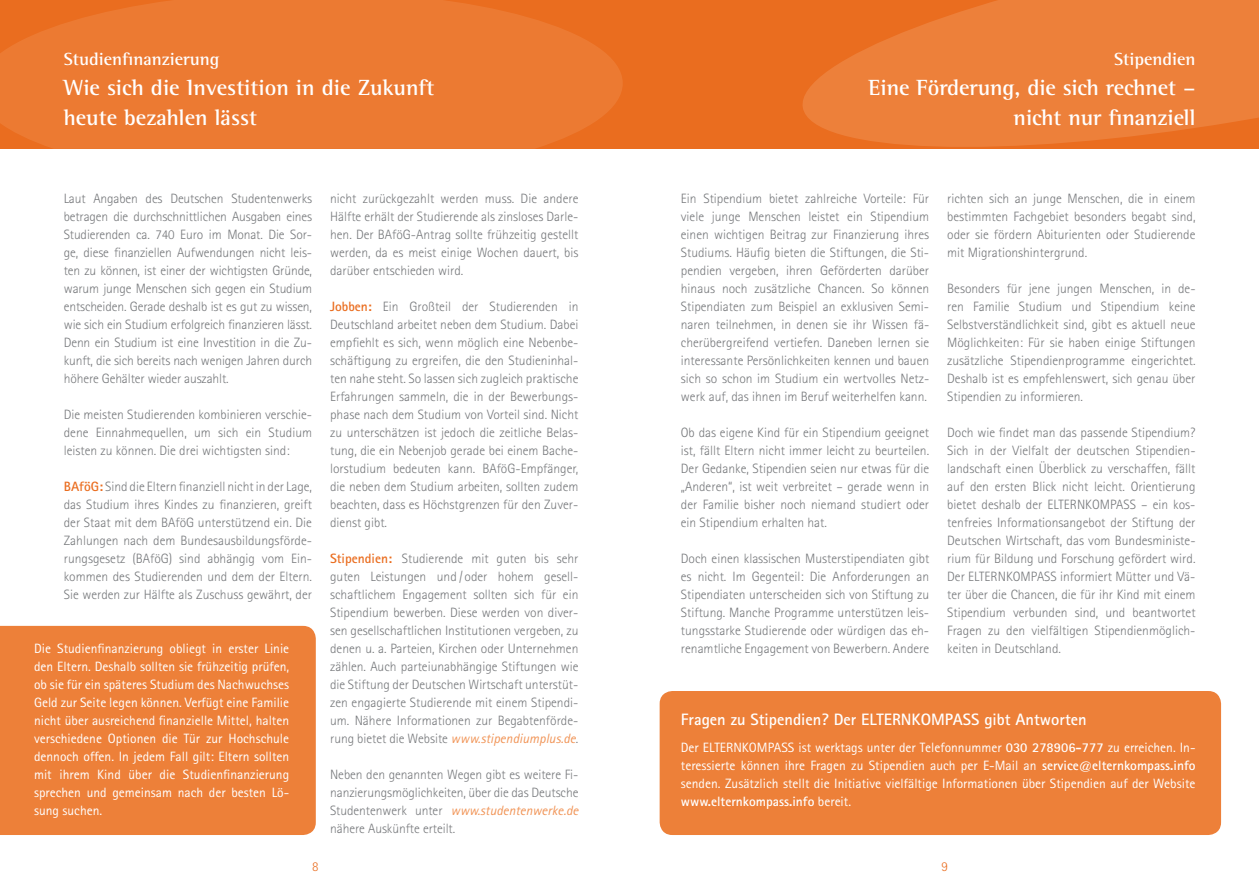
<style>
.page{position:relative;width:1259px;height:893px;background:#fff}
.page>*{position:absolute;margin:0;border:0;box-sizing:border-box;transform-origin:0 0}
.t1{font:700 22.5px/30px "Rotis Semi Serif";color:#fff}
.t2{font:700 18px "Rotis Semi Serif";color:#fff}
.t3{font:700 16.5px "Rotis Sans Serif";color:#fff}
.t4{font:300 13.5px/18px "Rotis Sans Serif";color:#76787b;text-align:justify}
.t5{font:13.5px/18px "Rotis Sans Serif";color:#fff;text-align:justify}
.t6{font:300 13.5px "Rotis Sans Serif";color:#ea6d1f}
.s1{font-weight:700;color:#ea6d1f}
.s2{font-weight:400;font-style:italic;color:#f19558}
.s3{font-weight:700}
</style>
<div class="page">
<div style="left:0;top:626px;width:316px;height:209px;background:#ed8039"></div>
<div style="left:630px;top:0;width:629px;height:149px;background:#ea6d1f"></div>
<hr style="left:629px;top:0;width:1px;height:149px;background:#ea6d1f">
<svg style="left:0;top:0;width:623px;height:149px;background:#eb782f"></svg>
<svg style="left:802px;top:0;width:457px;height:147px;fill:#ed803a"></svg>
<div style="left:659px;top:691px;width:562px;height:144px;background:#ed8039;border-radius:13px"></div>
<h2 class="t2" style="left:64px;top:48px;width:157px">Studienfinanzierung</h2>
<h1 class="t1" style="left:64px;top:72px;width:372px">Wie sich die Investition in die Zukunft heute bezahlen lässt</h1>
<p class="t4" style="left:64px;top:189px;width:250px">Laut Angaben des Deutschen Studentenwerks betragen die durchschnittlichen Ausgaben eines Studierenden ca. 740 Euro im Monat. Die Sor&shy;ge, diese finanziellen Aufwendungen nicht leis&shy;ten zu können, ist einer der wichtigsten Gründe, warum junge Menschen sich gegen ein Studium entscheiden. Gerade deshalb ist es gut zu wissen, wie sich ein Studium erfolgreich finanzieren lässt.<br>Denn ein Studium ist eine Investition in die Zu&shy;kunft, die sich bereits nach wenigen Jahren durch höhere Gehälter wieder auszahlt.</p>
<p class="t4" style="left:64px;top:405px;width:250px">Die meisten Studierenden kombinieren verschie&shy;dene Einnahmequellen, um sich ein Studium leisten zu können. Die drei wichtigsten sind:</p>
<p class="t4" style="left:64px;top:477px;width:250px"><span class="s1">BAföG:</span> Sind die Eltern finanziell nicht in der Lage, das Studium ihres Kindes zu finanzieren, greift der Staat mit dem BAföG unterstützend ein. Die Zahlungen nach dem Bundesausbildungsförde&shy;rungsgesetz (BAföG) sind abhängig vom Ein&shy;kommen des Studierenden und dem der Eltern.<br>Sie werden zur Hälfte als Zuschuss gewährt, der</p>
<p class="t5" style="left:34px;top:639px;width:257px">Die Studienfinanzierung obliegt in erster Linie den Eltern. Deshalb sollten sie frühzeitig prüfen, ob sie für ein späteres Studium des Nachwuchses Geld zur Seite legen können. Verfügt eine Familie nicht über ausreichend finanzielle Mittel, halten verschiedene Optionen die Tür zur Hochschule dennoch offen. In jedem Fall gilt: Eltern sollten mit ihrem Kind über die Studienfinanzierung sprechen und gemeinsam nach der besten Lö&shy;sung suchen.</p>
<p class="t4" style="left:330px;top:189px;width:250px">nicht zurückgezahlt werden muss. Die andere Hälfte erhält der Studierende als zinsloses Darle&shy;hen. Der BAföG-Antrag sollte frühzeitig gestellt werden, da es meist einige Wochen dauert, bis darüber entschieden wird.</p>
<p class="t4" style="left:330px;top:297px;width:250px"><span class="s1">Jobben:</span> Ein Großteil der Studierenden in Deutschland arbeitet neben dem Studium. Dabei empfiehlt es sich, wenn möglich eine Nebenbe&shy;schäftigung zu ergreifen, die den Studieninhal&shy;ten nahe steht. So lassen sich zugleich praktische Erfahrungen sammeln, die in der Bewerbungs&shy;phase nach dem Studium von Vorteil sind. Nicht zu unterschätzen ist jedoch die zeitliche Belas&shy;tung, die ein Nebenjob gerade bei einem Bache&shy;lorstudium bedeuten kann. BAföG-Empfänger, die neben dem Studium arbeiten, sollten zudem beachten, dass es Höchstgrenzen für den Zuver&shy;dienst gibt.</p>
<p class="t4" style="left:330px;top:549px;width:250px"><span class="s1">Stipendien:</span> Studierende mit guten bis sehr guten Leistungen und / oder hohem gesell&shy;schaftlichem Engagement sollten sich für ein Stipendium bewerben. Diese werden von diver&shy;sen gesellschaftlichen Institutionen vergeben, zu denen u. a. Parteien, Kirchen oder Unternehmen zählen. Auch parteiunabhängige Stiftungen wie die Stiftung der Deutschen Wirtschaft unterstüt&shy;zen engagierte Studierende mit einem Stipendi&shy;um. Nähere Informationen zur Begabtenförde&shy;rung bietet die Website <span class="s2">www.stipendiumplus.de</span>.</p>
<p class="t4" style="left:330px;top:765px;width:250px">Neben den genannten Wegen gibt es weitere Fi&shy;nanzierungsmöglichkeiten, über die das Deutsche Studentenwerk unter <span class="s2">www.studentenwerke.de </span>nähere Auskünfte erteilt.</p>
<h2 class="t2" style="left:1114px;top:48px;width:83px">Stipendien</h2>
<h1 class="t1" style="left:868px;top:72px;width:328px;text-align:right">Eine Förderung, die sich rechnet – nicht nur finanziell</h1>
<p class="t4" style="left:681px;top:189px;width:250px">Ein Stipendium bietet zahlreiche Vorteile: Für viele junge Menschen leistet ein Stipendium einen wichtigen Beitrag zur Finanzierung ihres Studiums. Häufig bieten die Stiftungen, die Sti&shy;pendien vergeben, ihren Geförderten darüber hinaus noch zusätzliche Chancen. So können Stipendiaten zum Beispiel an exklusiven Semi&shy;naren teilnehmen, in denen sie ihr Wissen fä&shy;cherübergreifend vertiefen. Daneben lernen sie interessante Persönlichkeiten kennen und bauen sich so schon im Studium ein wertvolles Netz&shy;werk auf, das ihnen im Beruf weiterhelfen kann.</p>
<p class="t4" style="left:681px;top:423px;width:250px">Ob das eigene Kind für ein Stipendium geeignet ist, fällt Eltern nicht immer leicht zu beurteilen.<br>Der Gedanke, Stipendien seien nur etwas für die „Anderen“, ist weit verbreitet – gerade wenn in der Familie bisher noch niemand studiert oder ein Stipendium erhalten hat.</p>
<p class="t4" style="left:681px;top:549px;width:250px">Doch einen klassischen Musterstipendiaten gibt es nicht. Im Gegenteil: Die Anforderungen an Stipendiaten unterscheiden sich von Stiftung zu Stiftung. Manche Programme unterstützen leis&shy;tungsstarke Studierende oder würdigen das eh&shy;renamtliche Engagement von Bewerbern. Andere</p>
<p class="t4" style="left:947px;top:189px;width:250px">richten sich an junge Menschen, die in einem bestimmten Fachgebiet besonders begabt sind, oder sie fördern Abiturienten oder Studierende mit Migrationshintergrund.</p>
<p class="t4" style="left:947px;top:279px;width:250px">Besonders für jene jungen Menschen, in de&shy;ren Familie Studium und Stipendium keine Selbstverständlichkeit sind, gibt es aktuell neue Möglichkeiten: Für sie haben einige Stiftungen zusätzliche Stipendienprogramme eingerichtet.<br>Deshalb ist es empfehlenswert, sich genau über Stipendien zu informieren.</p>
<p class="t4" style="left:947px;top:423px;width:250px">Doch wie findet man das passende Stipendium?<br>Sich in der Vielfalt der deutschen Stipendien&shy;landschaft einen Überblick zu verschaffen, fällt auf den ersten Blick nicht leicht. Orientierung bietet deshalb der ELTERNKOMPASS – ein kos&shy;tenfreies Informationsangebot der Stiftung der Deutschen Wirtschaft, das vom Bundesministe&shy;rium für Bildung und Forschung gefördert wird.<br>Der ELTERNKOMPASS informiert Mütter und Vä&shy;ter über die Chancen, die für ihr Kind mit einem Stipendium verbunden sind, und beantwortet Fragen zu den vielfältigen Stipendienmöglich&shy;keiten in Deutschland.</p>
<p class="t3" style="left:681px;top:709px;width:407px">Fragen zu Stipendien? Der ELTERNKOMPASS gibt Antworten</p>
<p class="t5" style="left:681px;top:738px;width:516px">Der ELTERNKOMPASS ist werktags unter der Telefonnummer <span class="s3">030 278906-777</span> zu erreichen. In&shy;teressierte können ihre Fragen zu Stipendien auch per E-Mail an <span class="s3">service@elternkompass.info </span>senden. Zusätzlich stellt die Initiative vielfältige Informationen über Stipendien auf der Website <span class="s3">www.elternkompass.info</span> bereit.</p>
<p class="t6" style="left:312px;top:859px;width:8px">89</p>
<p class="t6" style="left:941px;top:859px;width:8px">9</p>
</div>
